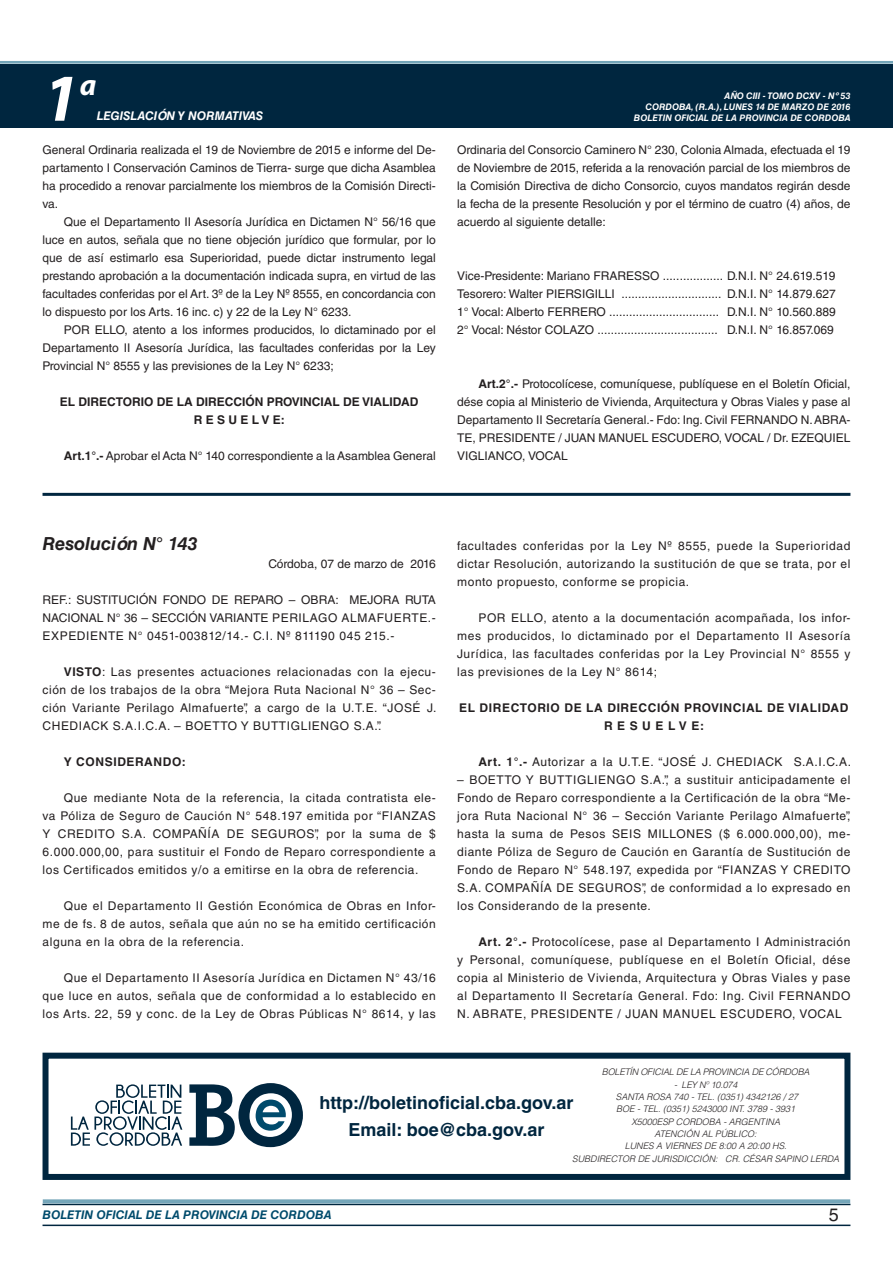
<style>
.page{position:relative;width:893px;height:1263px;background:#fff}
.page>*{position:absolute;margin:0;border:0;box-sizing:border-box;transform-origin:0 0}
.t1{font:italic 700 67.5px "Myriad Pro";color:#fff}
.t2{font:italic 700 30px "Myriad Pro";color:#fff}
.RESUELVE{font:700 18px "Helvetica LT Std";color:#00263f}
.DOC__N{font:italic 700 18px "Helvetica LT Std";color:#231f20}
.t3{font:18px "Helvetica LT Std";color:#231f20}
.TEXTO_BASE{font:12px/18px "Helvetica LT Std";letter-spacing:.02em;color:#231f20;text-align:justify}
.TEXTO_BASE-2{font:12px "Helvetica LT Std";color:#231f20}
.TEXTO_BASE-3{font:700 12px "Helvetica LT Std";letter-spacing:.05em;color:#231f20}
.TEXTO_BASE-4{font:12px "Helvetica LT Std";letter-spacing:.05em;color:#231f20}
.TEXTO_BASE-5{font:700 12px "Helvetica LT Std";color:#231f20}
.t4{font:italic 700 12px "Helvetica LT Std";color:#004b6c}
.t5{font:italic 700 12px "Helvetica LT Std";color:#fff}
.TEXTO_REMATE_HOJA_FI{font:italic 300 9px "Helvetica LT Std";color:#231f20}
.t6{font:italic 700 9px/10.8px "Helvetica LT Std";color:#fff;text-align:right}
.TEXTO_REMATE_HOJA_FI-2{font:italic 300 9px "Helvetica LT Std";letter-spacing:-.02em;color:#231f20}
.s1{font-weight:700}
</style>
<div class="page">
<div style="left:0;top:61px;width:893px;height:6px;background:#fff;opacity:.75"></div>
<div style="left:0;top:64px;width:893px;height:64px;background:#00263f"></div>
<hr style="left:43px;top:1224px;width:807px;height:2px;background:#00263f">
<div style="left:42px;top:1198px;width:809px;height:8px;background:#fff;opacity:.75"></div>
<hr style="left:43px;top:493px;width:807px;height:3px;background:#00263f">
<div style="left:43px;top:1053px;width:807px;height:127px;border:6px solid #00263f"></div>
<svg style="left:189px;top:1083px;width:114px;height:64px"></svg>
<svg style="left:71px;top:1084px;width:111px;height:62px"></svg>
<h1 class="t1" style="left:43px;top:54px;width:38px">1</h1>
<h2 class="t2" style="left:80px;top:66px;width:18px">a</h2>
<p class="t5" style="left:97px;top:109px;width:168px">LEGISLACIÓN Y NORMATIVAS</p>
<p class="TEXTO_BASE" style="left:43px;top:141px;width:395px">General Ordinaria realizada el 19 de Noviembre de 2015 e informe del De&shy;partamento I Conservación Caminos de Tierra- surge que dicha Asamblea ha procedido a renovar parcialmente los miembros de la Comisión Directi&shy;va.</p>
<p class="TEXTO_BASE" style="left:43px;top:213px;width:395px;text-indent:21px">Que el Departamento II Asesoría Jurídica en Dictamen N° 56/16 que luce en autos, señala que no tiene objeción jurídico que formular, por lo que de así estimarlo esa Superioridad, puede dictar instrumento legal prestando aprobación a la documentación indicada supra, en virtud de las facultades conferidas por el Art. 3º de la Ley Nº 8555, en concordancia con lo dispuesto por los Arts. 16 inc. c) y 22 de la Ley N° 6233.</p>
<p class="TEXTO_BASE" style="left:43px;top:321px;width:395px;text-indent:21px">POR ELLO, atento a los informes producidos, lo dictaminado por el Departamento II Asesoría Jurídica, las facultades conferidas por la Ley Provincial N° 8555 y las previsiones de la Ley N° 6233;</p>
<p class="TEXTO_BASE-5" style="left:60px;top:394px;width:360px">EL DIRECTORIO DE LA DIRECCIÓN PROVINCIAL DE VIALIDAD</p>
<p class="TEXTO_BASE-3" style="left:194px;top:412px;width:93px">R E S U E L V E:</p>
<p class="TEXTO_BASE-2" style="left:64px;top:449px;width:374px"><span class="s1">Art.1°.-</span> Aprobar el Acta N° 140 correspondiente a la Asamblea General</p>
<p class="t6" style="left:634px;top:91px;width:218px">AÑO CIII - TOMO DCXV - Nº 53<br>CORDOBA, (R.A.), LUNES 14 DE MARZO DE 2016<br>BOLETIN OFICIAL DE LA PROVINCIA DE CORDOBA</p>
<p class="TEXTO_BASE" style="left:457px;top:141px;width:395px">Ordinaria del Consorcio Caminero N° 230, Colonia Almada, efectuada el 19 de Noviembre de 2015, referida a la renovación parcial de los miembros de la Comisión Directiva de dicho Consorcio, cuyos mandatos regirán desde la fecha de la presente Resolución y por el término de cuatro (4) años, de acuerdo al siguiente detalle:</p>
<p class="TEXTO_BASE-2" style="left:457px;top:269px;width:380px">Vice-Presidente: Mariano FRARESSO .................. D.N.I. N° 24.619.519</p>
<p class="TEXTO_BASE-2" style="left:457px;top:287px;width:380px">Tesorero: Walter PIERSIGILLI .............................. D.N.I. N° 14.879.627</p>
<p class="TEXTO_BASE-2" style="left:457px;top:305px;width:380px">1° Vocal: Alberto FERRERO ................................. D.N.I. N° 10.560.889</p>
<p class="TEXTO_BASE-2" style="left:457px;top:323px;width:378px">2° Vocal: Néstor COLAZO .................................... D.N.I. N° 16.857.069</p>
<p class="TEXTO_BASE" style="left:457px;top:375px;width:395px;text-indent:21px"><span class="s1">Art.2°.-</span> Protocolícese, comuníquese, publíquese en el Boletín Oficial, dése copia al Ministerio de Vivienda, Arquitectura y Obras Viales y pase al Departamento II Secretaría General.- Fdo: Ing. Civil FERNANDO N. ABRA-TE, PRESIDENTE / JUAN MANUEL ESCUDERO, VOCAL / Dr. EZEQUIEL VIGLIANCO, VOCAL</p>
<p class="DOC__N" style="left:43px;top:532px;width:156px">Resolución N° 143</p>
<p class="TEXTO_BASE-2" style="left:268px;top:557px;width:169px">Córdoba, 07 de marzo de 2016</p>
<p class="TEXTO_BASE" style="left:43px;top:591px;width:395px">REF.: SUSTITUCIÓN FONDO DE REPARO – OBRA: MEJORA RUTA NACIONAL N° 36 – SECCIÓN VARIANTE PERILAGO ALMAFUERTE.- EXPEDIENTE N° 0451-003812/14.- C.I. Nº 811190 045 215.-</p>
<p class="TEXTO_BASE" style="left:43px;top:663px;width:396px;text-indent:21px"><span class="s1">VISTO</span>: Las presentes actuaciones relacionadas con la ejecu&shy;ción de los trabajos de la obra “Mejora Ruta Nacional N° 36 – Sec&shy;ción Variante Perilago Almafuerte”, a cargo de la U.T.E. “JOSÉ J.<br>CHEDIACK S.A.I.C.A. – BOETTO Y BUTTIGLIENGO S.A.”.</p>
<p class="TEXTO_BASE-3" style="left:64px;top:754px;width:124px">Y CONSIDERANDO:</p>
<p class="TEXTO_BASE" style="left:43px;top:789px;width:395px;text-indent:21px">Que mediante Nota de la referencia, la citada contratista ele&shy;va Póliza de Seguro de Caución N° 548.197 emitida por “FIANZAS Y CREDITO S.A. COMPAÑÍA DE SEGUROS”, por la suma de $ 6.000.000,00, para sustituir el Fondo de Reparo correspondiente a los Certificados emitidos y/o a emitirse en la obra de referencia.</p>
<p class="TEXTO_BASE" style="left:43px;top:897px;width:395px;text-indent:21px">Que el Departamento II Gestión Económica de Obras en Infor&shy;me de fs. 8 de autos, señala que aún no se ha emitido certificación alguna en la obra de la referencia.</p>
<p class="TEXTO_BASE" style="left:43px;top:969px;width:395px;text-indent:21px">Que el Departamento II Asesoría Jurídica en Dictamen N° 43/16 que luce en autos, señala que de conformidad a lo establecido en los Arts. 22, 59 y conc. de la Ley de Obras Públicas N° 8614, y las</p>
<p class="TEXTO_BASE" style="left:457px;top:537px;width:395px">facultades conferidas por la Ley Nº 8555, puede la Superioridad dictar Resolución, autorizando la sustitución de que se trata, por el monto propuesto, conforme se propicia.</p>
<p class="TEXTO_BASE" style="left:457px;top:609px;width:395px;text-indent:21px">POR ELLO, atento a la documentación acompañada, los infor&shy;mes producidos, lo dictaminado por el Departamento II Asesoría Jurídica, las facultades conferidas por la Ley Provincial N° 8555 y las previsiones de la Ley N° 8614;</p>
<p class="TEXTO_BASE-3" style="left:459px;top:700px;width:391px">EL DIRECTORIO DE LA DIRECCIÓN PROVINCIAL DE VIALIDAD</p>
<p class="TEXTO_BASE-3" style="left:604px;top:718px;width:102px">R E S U E L V E:</p>
<p class="TEXTO_BASE-4" style="left:478px;top:755px;width:374px"><span class="s1">Art. 1°.-</span> Autorizar a la U.T.E. “JOSÉ J. CHEDIACK S.A.I.C.A.</p>
<p class="TEXTO_BASE" style="left:457px;top:771px;width:395px">– BOETTO Y BUTTIGLIENGO S.A.”, a sustituir anticipadamente el Fondo de Reparo correspondiente a la Certificación de la obra “Me&shy;jora Ruta Nacional N° 36 – Sección Variante Perilago Almafuerte”, hasta la suma de Pesos SEIS MILLONES ($ 6.000.000,00), me&shy;diante Póliza de Seguro de Caución en Garantía de Sustitución de Fondo de Reparo N° 548.197, expedida por “FIANZAS Y CREDITO S.A. COMPAÑÍA DE SEGUROS”, de conformidad a lo expresado en los Considerando de la presente.</p>
<p class="TEXTO_BASE" style="left:457px;top:933px;width:395px;text-indent:21px"><span class="s1">Art. 2°.-</span> Protocolícese, pase al Departamento I Administración y Personal, comuníquese, publíquese en el Boletín Oficial, dése copia al Ministerio de Vivienda, Arquitectura y Obras Viales y pase al Departamento II Secretaría General. Fdo: Ing. Civil FERNANDO N. ABRATE, PRESIDENTE / JUAN MANUEL ESCUDERO, VOCAL</p>
<p class="TEXTO_REMATE_HOJA_FI-2" style="left:602px;top:1067px;width:209px">BOLETÍN OFICIAL DE LA PROVINCIA DE CÓRDOBA</p>
<p class="TEXTO_REMATE_HOJA_FI-2" style="left:674px;top:1079px;width:65px">- LEY Nº 10.074</p>
<p class="TEXTO_REMATE_HOJA_FI" style="left:616px;top:1091px;width:184px">SANTA ROSA 740 - TEL. (0351) 4342126 / 27</p>
<p class="TEXTO_REMATE_HOJA_FI" style="left:616px;top:1103px;width:181px">BOE - TEL. (0351) 5243000 INT. 3789 - 3931</p>
<p class="TEXTO_REMATE_HOJA_FI" style="left:631px;top:1116px;width:150px">X5000ESP CORDOBA - ARGENTINA</p>
<p class="TEXTO_REMATE_HOJA_FI" style="left:655px;top:1128px;width:104px">ATENCIÓN AL PÚBLICO:</p>
<p class="TEXTO_REMATE_HOJA_FI" style="left:625px;top:1140px;width:164px">LUNES A VIERNES DE 8:00 A 20:00 HS.</p>
<p class="TEXTO_REMATE_HOJA_FI" style="left:572px;top:1153px;width:269px">SUBDIRECTOR DE JURISDICCIÓN: CR. CÉSAR SAPINO LERDA</p>
<p class="RESUELVE" style="left:320px;top:1092px;width:255px">http://boletinoficial.cba.gov.ar</p>
<p class="RESUELVE" style="left:348px;top:1119px;width:198px">Email: boe@cba.gov.ar</p>
<p class="t4" style="left:43px;top:1208px;width:290px">BOLETIN OFICIAL DE LA PROVINCIA DE CORDOBA</p>
<h3 class="t3" style="left:829px;top:1204px;width:12px">5</h3>
</div>
